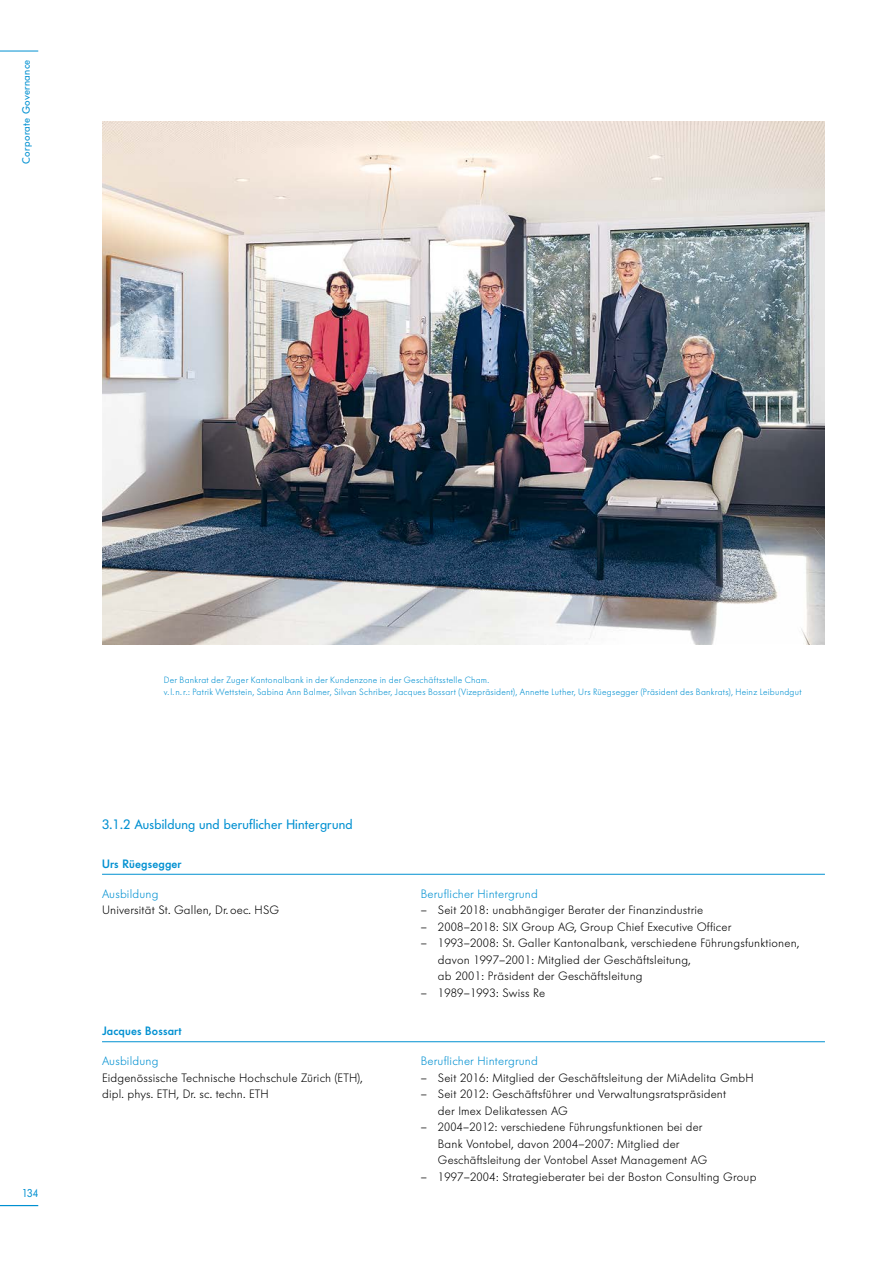
<style>
.page{position:relative;width:893px;height:1263px;background:#fff}
.page>*{position:absolute;margin:0;border:0;box-sizing:border-box;transform-origin:0 0}
.t1{font:13.5px "Futura BQ";letter-spacing:.015em;color:#0090d1}
.t2{font:300 12px/16.5px "Futura BQ";letter-spacing:.015em;color:#000}
.t3{font:300 12px "Futura BQ";letter-spacing:.015em;color:#0090d1}
.t4{font:500 12px "Futura BQ";letter-spacing:.015em;color:#0090d1}
.t5{font:11.25px "Futura BQ";color:#0090d1;scale:.9 1}
.t6{font:10.5px "Futura BQ";letter-spacing:.035em;color:#0090d1}
.t7{font:300 9px/12.8px "Futura BQ";letter-spacing:.03em;color:#0090d1}
</style>
<div class="page">
<hr style="left:0;top:51px;width:38px;height:1px;background:#0090d1">
<hr style="left:0;top:1205px;width:38px;height:1px;background:#0090d1">
<hr style="left:102px;top:1041px;width:319px;height:1px;background:#0090d1">
<hr style="left:102px;top:874px;width:319px;height:1px;background:#0090d1">
<hr style="left:421px;top:874px;width:404px;height:1px;background:#0090d1">
<hr style="left:421px;top:1041px;width:404px;height:1px;background:#0090d1">
<img style="left:102px;top:121px;width:723px;height:523px">
<p class="t6" style="left:19px;top:164px;width:106px;rotate:-90deg">Corporate Governance</p>
<p class="t5" style="left:22px;top:1186px;width:19px">134</p>
<p class="t7" style="left:164px;top:673px;width:639px">Der Bankrat der Zuger Kantonalbank in der Kundenzone in der Geschäftsstelle Cham.<br>v.l.n.r.: Patrik Wettstein, Sabina Ann Balmer, Silvan Schriber, Jacques Bossart (Vizepräsident), Annette Luther, Urs Rüegsegger (Präsident des Bankrats), Heinz Leibundgut</p>
<p class="t1" style="left:102px;top:816px;width:252px">3.1.2 Ausbildung und beruflicher Hintergrund</p>
<p class="t4" style="left:102px;top:856px;width:81px">Urs Rüegsegger</p>
<p class="t3" style="left:102px;top:886px;width:58px">Ausbildung</p>
<p class="t2" style="left:102px;top:902px;width:179px">Universität St. Gallen, Dr. oec. HSG</p>
<p class="t4" style="left:102px;top:1023px;width:81px">Jacques Bossart</p>
<p class="t3" style="left:102px;top:1053px;width:58px">Ausbildung</p>
<p class="t2" style="left:102px;top:1069px;width:262px">Eidgenössische Technische Hochschule Zürich (ETH), dipl. phys. ETH, Dr. sc. techn. ETH</p>
<p class="t3" style="left:421px;top:886px;width:118px">Beruflicher Hintergrund</p>
<p class="t2" style="left:421px;top:902px;width:284px">– Seit 2018: unabhängiger Berater der Finanzindustrie</p>
<p class="t2" style="left:421px;top:918px;width:312px">– 2008–2018: SIX Group AG, Group Chief Executive Officer</p>
<p class="t2" style="left:438px;top:935px;width:363px;text-indent:-17px">– 1993–2008: St. Galler Kantonalbank, verschiedene Führungsfunktionen, davon 1997–2001: Mitglied der Geschäftsleitung,<br>ab 2001: Präsident der Geschäftsleitung</p>
<p class="t2" style="left:421px;top:984px;width:126px">– 1989–1993: Swiss Re</p>
<p class="t3" style="left:421px;top:1053px;width:118px">Beruflicher Hintergrund</p>
<p class="t2" style="left:421px;top:1069px;width:334px">– Seit 2016: Mitglied der Geschäftsleitung der MiAdelita GmbH</p>
<p class="t2" style="left:438px;top:1086px;width:290px;text-indent:-17px">– Seit 2012: Geschäftsführer und Verwaltungsratspräsident der Imex Delikatessen AG</p>
<p class="t2" style="left:438px;top:1119px;width:271px;text-indent:-17px">– 2004–2012: verschiedene Führungsfunktionen bei der<br>Bank Vontobel, davon 2004–2007: Mitglied der<br>Geschäftsleitung der Vontobel Asset Management AG</p>
<p class="t2" style="left:421px;top:1168px;width:337px">– 1997–2004: Strategieberater bei der Boston Consulting Group</p>
</div>
